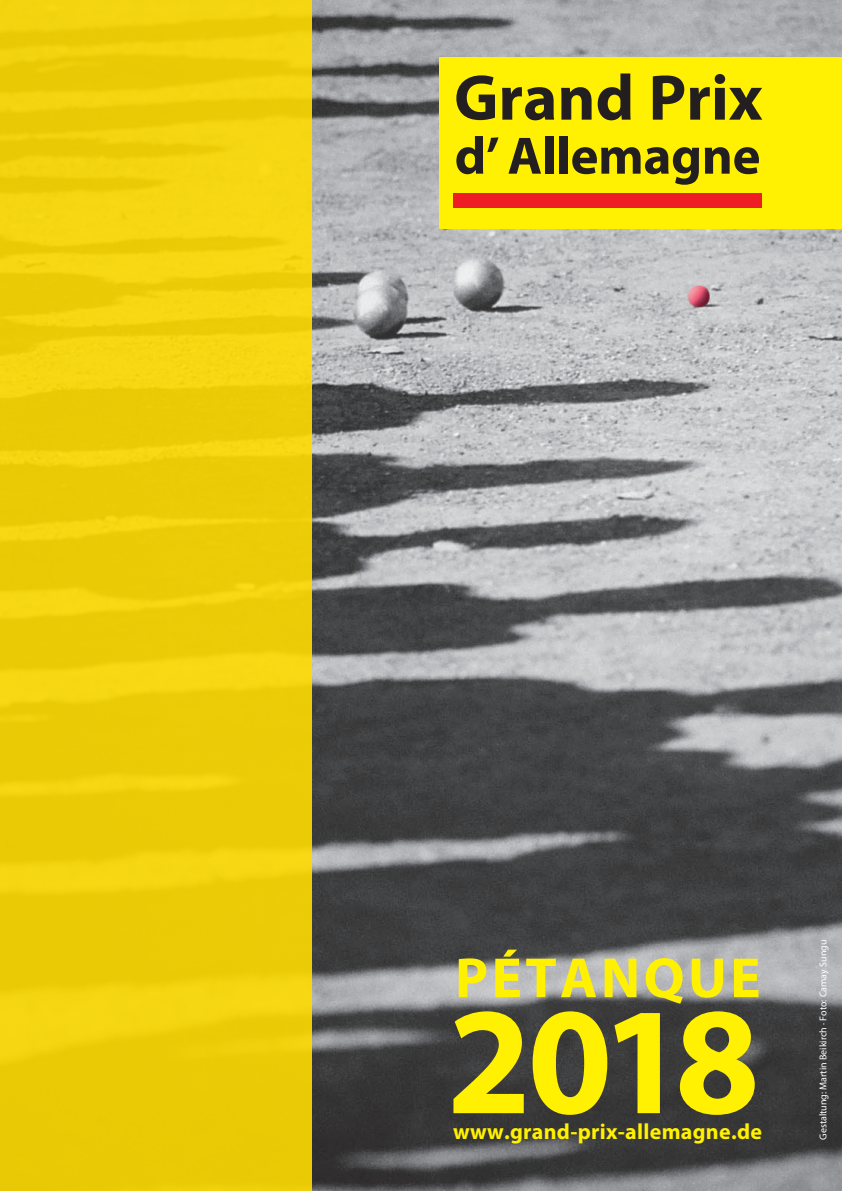
<style>
.page{position:relative;width:842px;height:1191px;background:#fff}
.page>*{position:absolute;margin:0;border:0;box-sizing:border-box;transform-origin:0 0}
.t1{font:700 154px "Myriad Pro";color:#fff101}
.t2{font:700 65px "Myriad Pro";color:#231f20}
.t3{font:700 57px "Myriad Pro";letter-spacing:.06em;color:#fff101}
.t4{font:700 53px "Myriad Pro";letter-spacing:-.005em;color:#231f20}
.t5{font:700 22px "Myriad Pro";letter-spacing:.015em;color:#fff101}
.t6{font:10px "Myriad Pro";color:#fff}
</style>
<div class="page">
<img style="left:312px;top:0;width:530px;height:1191px">
<div style="left:0;top:0;width:312px;height:1191px;background:linear-gradient(to right,#edce09,#efd00b)"></div>
<div style="left:439px;top:57px;width:403px;height:171px;background:#fff101"></div>
<div style="left:454px;top:194px;width:308px;height:14px;background:#ee1d23"></div>
<p class="t2" style="left:454px;top:55px;width:310px">Grand Prix</p>
<p class="t4" style="left:455px;top:121px;width:307px">d’ Allemagne</p>
<p class="t3" style="left:455px;top:940px;width:307px">PÉTANQUE</p>
<p class="t1" style="left:447px;top:960px;width:314px">2018</p>
<p class="t5" style="left:453px;top:1117px;width:310px">www.grand-prix-allemagne.de</p>
<p class="t6" style="left:817px;top:1139px;width:201px;rotate:-90deg">Gestaltung: Martin Beikirch · Foto: Camay Sungu</p>
</div>
